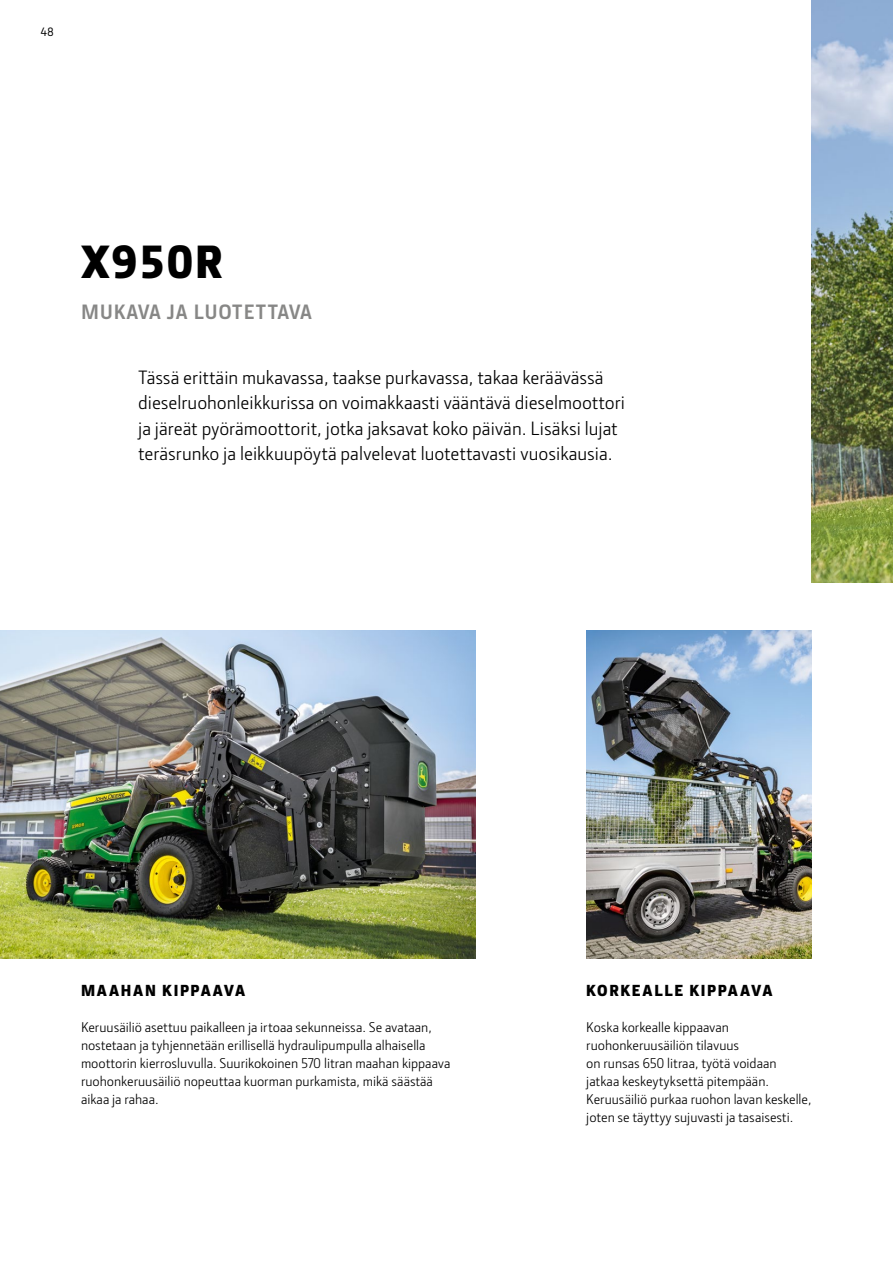
<style>
.page{position:relative;width:893px;height:1263px;background:#fff}
.page>*{position:absolute;margin:0;border:0;box-sizing:border-box;transform-origin:0 0}
._32_pt_Section_Headl{font:900 48px "Section";letter-spacing:.05em;color:#000}
._14_pt_JDSPro_Subtit{font:700 21px "JD Sans Pro";letter-spacing:.04em;color:#878786}
._13_pt_JDSPro_Introd{font:19.5px/25.5px "JD Sans Pro";color:#000}
._11_pt_Section_Headl{font:900 16.5px "Section";letter-spacing:.105em;color:#000}
._9_5_pt_JDSPro_Copy{font:14.25px/18px "JD Sans Pro";color:#000}
._8_pt_JDSPro_Pagenu{font:500 12px "JD Sans Pro";color:#000}
</style>
<div class="page">
<img style="left:812px;top:0;width:81px;height:582px">
<img style="left:586px;top:630px;width:226px;height:328px">
<img style="left:0;top:630px;width:475px;height:328px">
<p class="_8_pt_JDSPro_Pagenu" style="left:41px;top:23px;width:15px">48</p>
<p class="_32_pt_Section_Headl" style="left:81px;top:231px;width:143px">X950R</p>
<p class="_14_pt_JDSPro_Subtit" style="left:81px;top:298px;width:232px">MUKAVA JA LUOTETTAVA</p>
<p class="_13_pt_JDSPro_Introd" style="left:138px;top:364px;width:488px">Tässä erittäin mukavassa, taakse purkavassa, takaa keräävässä dieselruohonleikkurissa on voimakkaasti vääntävä dieselmoottori ja järeät pyörämoottorit, jotka jaksavat koko päivän. Lisäksi lujat teräsrunko ja leikkuupöytä palvelevat luotettavasti vuosikausia.</p>
<p class="_11_pt_Section_Headl" style="left:81px;top:980px;width:166px">MAAHAN KIPPAAVA</p>
<p class="_9_5_pt_JDSPro_Copy" style="left:81px;top:1017px;width:371px">Keruusäiliö asettuu paikalleen ja irtoaa sekunneissa. Se avataan, nostetaan ja tyhjennetään erillisellä hydraulipumpulla alhaisella moottorin kierrosluvulla. Suurikokoinen 570 litran maahan kippaava ruohonkeruusäiliö nopeuttaa kuorman purkamista, mikä säästää aikaa ja rahaa.</p>
<p class="_11_pt_Section_Headl" style="left:586px;top:980px;width:188px">KORKEALLE KIPPAAVA</p>
<p class="_9_5_pt_JDSPro_Copy" style="left:586px;top:1017px;width:227px">Koska korkealle kippaavan ruohonkeruusäiliön tilavuus<br>on runsas 650 litraa, työtä voidaan jatkaa keskeytyksettä pitempään.<br>Keruusäiliö purkaa ruohon lavan keskelle, joten se täyttyy sujuvasti ja tasaisesti.</p>
</div>
